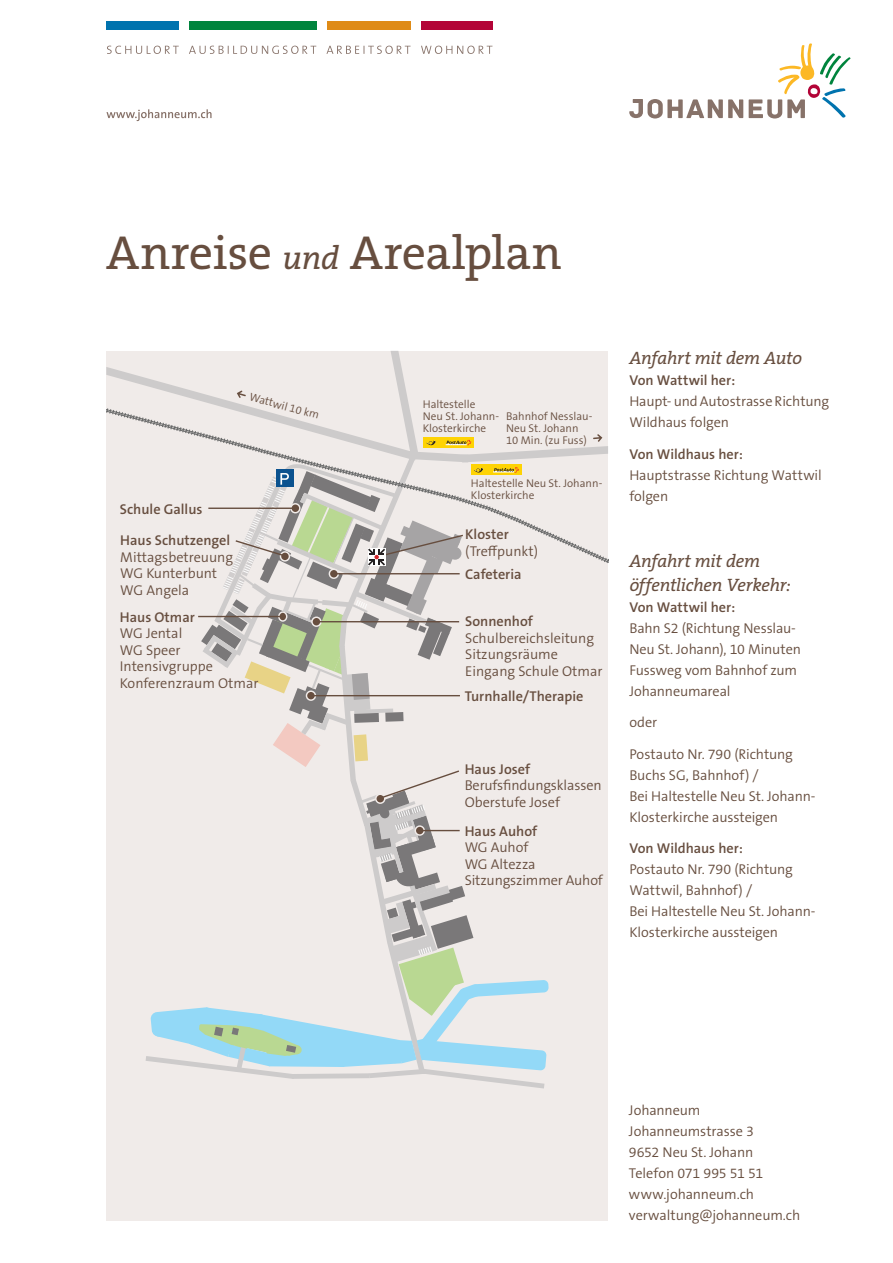
<style>
.page{position:relative;width:893px;height:1263px;background:#fff}
.page>*{position:absolute;margin:0;border:0;box-sizing:border-box;transform-origin:0 0}
.t1{font:48px "The Serif B W5 Plain";letter-spacing:-.005em;color:#674e3f}
.Zwischentitel{font:italic 18px/24px "The Serif B W5 Plain";letter-spacing:-.015em;color:#674e3f}
.Grundtext{font:300 14.25px/21px "The Sans B W4";letter-spacing:-.005em;color:#674e3f}
.Zwischentitel-2{font:600 14.25px "The Sans B W6";color:#674e3f}
.Randspaltentext{font:300 14.25px/21px "The Sans B W4";letter-spacing:-.01em;color:#674e3f}
.t2{font:300 11.25px/12px "The Sans B W4";color:#674e3f}
.s1{font-style:italic;font-size:33px}
.s2{font-family:"The Sans B W6";font-weight:600}
</style>
<div class="page">
<div style="left:106px;top:351px;width:502px;height:869px;background:#f0ebe9"></div>
<svg style="left:629px;top:43px;width:221px;height:76px"></svg>
<svg style="left:106px;top:109px;width:106px;height:12px"></svg>
<svg style="left:107px;top:46px;width:385px;height:8px"></svg>
<div style="left:421px;top:21px;width:71px;height:9px;background:#b30437"></div>
<div style="left:327px;top:21px;width:83px;height:9px;background:#df8b17"></div>
<div style="left:189px;top:21px;width:127px;height:9px;background:#00843d"></div>
<div style="left:106px;top:21px;width:73px;height:9px;background:#0073ae"></div>
<svg style="left:106px;top:351px;width:503px;height:737px"></svg>
<svg style="left:312px;top:617px;width:9px;height:9px"></svg>
<div style="left:311px;top:616px;width:11px;height:11px;border:1px solid #f0ebe9;border-radius:50%"></div>
<hr style="left:319px;top:621px;width:140px;height:1px;background:#674e3f">
<svg style="left:279px;top:612px;width:8px;height:9px"></svg>
<div style="left:278px;top:611px;width:9px;height:11px;border:1px solid #f0ebe9;border-radius:50%"></div>
<hr style="left:198px;top:616px;width:85px;height:1px;background:#674e3f">
<svg style="left:329px;top:569px;width:9px;height:9px"></svg>
<div style="left:329px;top:568px;width:10px;height:11px;border:1px solid #f0ebe9;border-radius:50%"></div>
<hr style="left:334px;top:573px;width:126px;height:1px;background:#674e3f">
<p class="t1" style="left:106px;top:222px;width:457px">Anreise <span class="s1">und</span> Arealplan</p>
<p class="t2" style="left:251px;top:391px;width:73px;rotate:15deg">Wattwil 10 km</p>
<p class="t2" style="left:423px;top:398px;width:54px">Haltestelle</p>
<p class="t2" style="left:423px;top:410px;width:78px">Neu St. Johann-<br>Klosterkirche</p>
<p class="t2" style="left:506px;top:410px;width:88px">Bahnhof Nesslau-<br>Neu St. Johann</p>
<p class="t2" style="left:506px;top:434px;width:82px">10 Min. (zu Fuss)</p>
<p class="Zwischentitel-2" style="left:120px;top:499px;width:84px">Schule Gallus</p>
<p class="Zwischentitel-2" style="left:120px;top:531px;width:111px">Haus Schutzengel</p>
<p class="Grundtext" style="left:120px;top:546px;width:114px">Mittagsbetreuung</p>
<p class="Grundtext" style="left:120px;top:563px;width:98px">WG Kunterbunt</p>
<p class="Grundtext" style="left:120px;top:579px;width:70px">WG Angela</p>
<p class="Zwischentitel-2" style="left:120px;top:608px;width:76px">Haus Otmar</p>
<p class="Grundtext" style="left:120px;top:623px;width:64px">WG Jental</p>
<p class="Grundtext" style="left:120px;top:640px;width:62px">WG Speer</p>
<p class="Grundtext" style="left:120px;top:656px;width:95px">Intensivgruppe</p>
<p class="Grundtext" style="left:120px;top:673px;width:140px">Konferenzraum Otmar</p>
<p class="t2" style="left:471px;top:477px;width:133px">Haltestelle Neu St. Johann-<br>Klosterkirche</p>
<p class="Grundtext" style="left:465px;top:526px;width:74px;line-height:16.5px"><span class="s2">Kloster </span>(Treffpunkt)</p>
<p class="Zwischentitel-2" style="left:465px;top:565px;width:58px">Cafeteria</p>
<p class="Zwischentitel-2" style="left:465px;top:612px;width:69px">Sonnenhof</p>
<p class="Grundtext" style="left:465px;top:628px;width:130px">Schulbereichsleitung</p>
<p class="Grundtext" style="left:465px;top:644px;width:94px">Sitzungsräume</p>
<p class="Grundtext" style="left:465px;top:661px;width:139px">Eingang Schule Otmar</p>
<p class="Zwischentitel-2" style="left:465px;top:687px;width:120px">Turnhalle/Therapie</p>
<p class="Zwischentitel-2" style="left:465px;top:760px;width:67px">Haus Josef</p>
<p class="Grundtext" style="left:465px;top:775px;width:138px">Berufsfindungsklassen</p>
<p class="Grundtext" style="left:465px;top:792px;width:97px">Oberstufe Josef</p>
<p class="Zwischentitel-2" style="left:465px;top:822px;width:74px">Haus Auhof</p>
<p class="Grundtext" style="left:465px;top:837px;width:65px">WG Auhof</p>
<p class="Grundtext" style="left:465px;top:853px;width:72px">WG Altezza</p>
<p class="Grundtext" style="left:465px;top:870px;width:140px">Sitzungszimmer Auhof</p>
<p class="Zwischentitel" style="left:629px;top:346px;width:174px">Anfahrt mit dem Auto</p>
<p class="Zwischentitel-2" style="left:629px;top:371px;width:107px">Von Wattwil her:</p>
<p class="Grundtext" style="left:629px;top:391px;width:201px">Haupt- und Autostrasse Richtung</p>
<p class="Grundtext" style="left:629px;top:412px;width:101px">Wildhaus folgen</p>
<p class="Zwischentitel-2" style="left:629px;top:445px;width:115px">Von Wildhaus her:</p>
<p class="Randspaltentext" style="left:629px;top:464px;width:194px">Hauptstrasse Richtung Wattwil folgen</p>
<p class="Zwischentitel" style="left:629px;top:549px;width:163px">Anfahrt mit dem öffentlichen Verkehr:</p>
<p class="Zwischentitel-2" style="left:629px;top:598px;width:107px">Von Wattwil her:</p>
<p class="Grundtext" style="left:629px;top:617px;width:173px">Bahn S2 (Richtung Nesslau-<br>Neu St. Johann), 10 Minuten<br>Fussweg vom Bahnhof zum<br>Johanneumareal</p>
<p class="Grundtext" style="left:629px;top:712px;width:29px">oder</p>
<p class="Grundtext" style="left:629px;top:743px;width:188px">Postauto Nr. 790 (Richtung<br>Buchs SG, Bahnhof) /<br>Bei Haltestelle Neu St. Johann-<br>Klosterkirche aussteigen</p>
<p class="Zwischentitel-2" style="left:629px;top:839px;width:115px">Von Wildhaus her:</p>
<p class="Grundtext" style="left:629px;top:859px;width:188px">Postauto Nr. 790 (Richtung<br>Wattwil, Bahnhof) /<br>Bei Haltestelle Neu St. Johann-<br>Klosterkirche aussteigen</p>
<p class="Randspaltentext" style="left:629px;top:1100px;width:73px">Johanneum</p>
<p class="Randspaltentext" style="left:629px;top:1121px;width:126px">Johanneumstrasse 3</p>
<p class="Randspaltentext" style="left:629px;top:1142px;width:126px">9652 Neu St. Johann</p>
<p class="Randspaltentext" style="left:629px;top:1163px;width:136px">Telefon 071 995 51 51</p>
<p class="Randspaltentext" style="left:629px;top:1184px;width:127px">www.johanneum.ch</p>
<p class="Randspaltentext" style="left:629px;top:1205px;width:173px">verwaltung@johanneum.ch</p>
</div>
